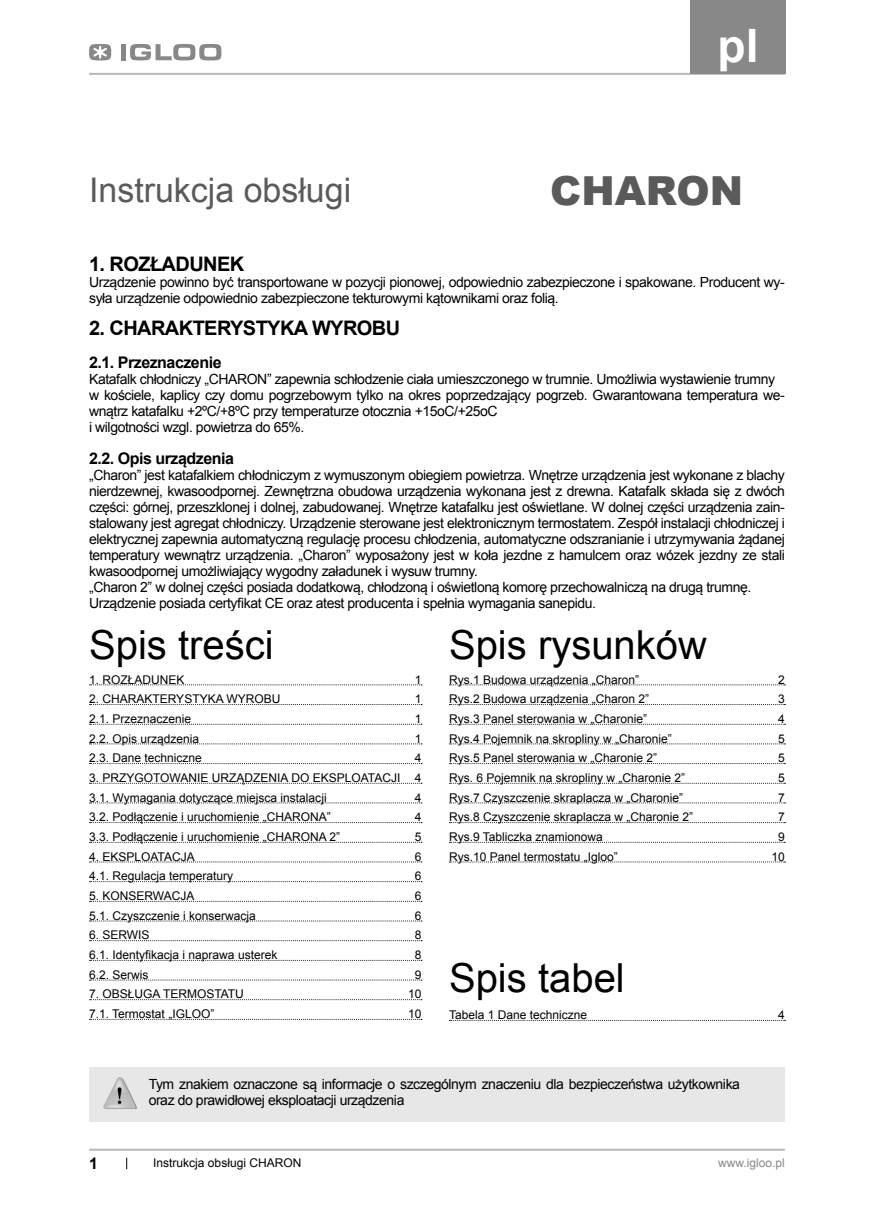
<style>
.page{position:relative;width:874px;height:1225px;background:#fff}
.page>*{position:absolute;margin:0;border:0;box-sizing:border-box;transform-origin:0 0}
.t1{font:700 46px "Arial";color:#fff}
.t2{font:40px "Arial";color:#000}
.t3{font:900 40px "Arial";color:#5a5a5a}
.t4{font:33.8px "Arial";color:#5a5a5a}
.t5{font:700 20px "Arial";letter-spacing:-.03em;color:#000}
.t6{font:700 16px "Arial";letter-spacing:-.03em;color:#000}
.t7{font:14px/16px "Arial";letter-spacing:-.03em;color:#000}
.t8{font:12px/19.6px "Arial";color:#000}
.t9{font:12px "Arial";color:#888}
</style>
<div class="page">
<hr style="left:89px;top:73px;width:695px;height:2px;background:#b8b8b8">
<hr style="left:89px;top:1148px;width:695px;height:2px;background:#b8b8b8">
<svg style="left:126px;top:1157px;width:1px;height:12px"></svg>
<svg style="left:89px;top:44px;width:22px;height:17px"></svg>
<div style="left:121px;top:44px;width:5px;height:16px;background:#888"></div>
<svg style="left:130px;top:44px;width:91px;height:17px"></svg>
<svg style="left:449px;top:684px;width:336px;height:1px"></svg>
<svg style="left:449px;top:704px;width:336px;height:1px"></svg>
<svg style="left:449px;top:724px;width:336px;height:1px"></svg>
<svg style="left:449px;top:743px;width:336px;height:1px"></svg>
<svg style="left:449px;top:763px;width:336px;height:1px"></svg>
<svg style="left:449px;top:783px;width:336px;height:1px"></svg>
<svg style="left:449px;top:802px;width:336px;height:1px"></svg>
<svg style="left:449px;top:822px;width:336px;height:1px"></svg>
<svg style="left:449px;top:842px;width:336px;height:1px"></svg>
<svg style="left:449px;top:861px;width:336px;height:1px"></svg>
<svg style="left:89px;top:684px;width:333px;height:1px"></svg>
<svg style="left:89px;top:704px;width:333px;height:1px"></svg>
<svg style="left:89px;top:724px;width:333px;height:1px"></svg>
<svg style="left:89px;top:743px;width:333px;height:1px"></svg>
<svg style="left:89px;top:763px;width:333px;height:1px"></svg>
<svg style="left:89px;top:783px;width:333px;height:1px"></svg>
<svg style="left:89px;top:802px;width:333px;height:1px"></svg>
<svg style="left:89px;top:822px;width:333px;height:1px"></svg>
<svg style="left:89px;top:842px;width:333px;height:1px"></svg>
<svg style="left:89px;top:861px;width:333px;height:1px"></svg>
<svg style="left:89px;top:881px;width:333px;height:1px"></svg>
<svg style="left:89px;top:901px;width:333px;height:1px"></svg>
<svg style="left:89px;top:920px;width:333px;height:1px"></svg>
<svg style="left:89px;top:940px;width:333px;height:1px"></svg>
<svg style="left:89px;top:960px;width:333px;height:1px"></svg>
<svg style="left:89px;top:979px;width:333px;height:1px"></svg>
<svg style="left:89px;top:999px;width:333px;height:1px"></svg>
<svg style="left:89px;top:1019px;width:333px;height:1px"></svg>
<svg style="left:449px;top:1020px;width:336px;height:1px"></svg>
<div style="left:89px;top:1067px;width:695px;height:54px;background:#e7e7e7"></div>
<img style="left:104px;top:1077px;width:32px;height:31px">
<div style="left:689px;top:0;width:95px;height:74px;background:#888"></div>
<h1 class="t1" style="left:717px;top:20px;width:42px">pl</h1>
<h3 class="t4" style="left:89px;top:171px;width:263px">Instrukcja obsługi</h3>
<h2 class="t3" style="left:550px;top:161px;width:194px">CHARON</h2>
<h3 class="t5" style="left:89px;top:253px;width:157px">1. ROZŁADUNEK</h3>
<p class="t7" style="left:89px;top:275px;width:696px">Urządzenie powinno być transportowane w pozycji pionowej, odpowiednio zabezpieczone i spakowane. Producent wy&shy;syła urządzenie odpowiednio zabezpieczone tekturowymi kątownikami oraz folią.</p>
<h3 class="t5" style="left:89px;top:317px;width:312px">2. CHARAKTERYSTYKA WYROBU</h3>
<p class="t6" style="left:89px;top:353px;width:134px">2.1. Przeznaczenie</p>
<p class="t7" style="left:89px;top:371px;width:697px">Katafalk chłodniczy „CHARON” zapewnia schłodzenie ciała umieszczonego w trumnie. Umożliwia wystawienie trumny w kościele, kaplicy czy domu pogrzebowym tylko na okres poprzedzający pogrzeb. Gwarantowana temperatura we&shy;wnątrz katafalku +2ºC/+8ºC przy temperaturze otocznia +15oC/+25oC<br>i wilgotności wzgl. powietrza do 65%.</p>
<p class="t6" style="left:89px;top:449px;width:146px">2.2. Opis urządzenia</p>
<p class="t7" style="left:89px;top:467px;width:697px">„Charon” jest katafalkiem chłodniczym z wymuszonym obiegiem powietrza. Wnętrze urządzenia jest wykonane z blachy nierdzewnej, kwasoodpornej. Zewnętrzna obudowa urządzenia wykonana jest z drewna. Katafalk składa się z dwóch części: górnej, przeszklonej i dolnej, zabudowanej. Wnętrze katafalku jest oświetlane. W dolnej części urządzenia zain&shy;stalowany jest agregat chłodniczy. Urządzenie sterowane jest elektronicznym termostatem. Zespół instalacji chłodniczej i elektrycznej zapewnia automatyczną regulację procesu chłodzenia, automatyczne odszranianie i utrzymywania żądanej temperatury wewnątrz urządzenia. „Charon” wyposażony jest w koła jezdne z hamulcem oraz wózek jezdny ze stali kwasoodpornej umożliwiający wygodny załadunek i wysuw trumny.<br>„Charon 2” w dolnej części posiada dodatkową, chłodzoną i oświetloną komorę przechowalniczą na drugą trumnę.<br>Urządzenie posiada certyfikat CE oraz atest producenta i spełnia wymagania sanepidu.</p>
<h2 class="t2" style="left:89px;top:623px;width:186px">Spis treści</h2>
<h2 class="t2" style="left:449px;top:623px;width:259px">Spis rysunków</h2>
<p class="t8" style="left:89px;top:669px;width:97px">1. ROZŁADUNEK</p>
<p class="t8" style="left:414px;top:669px;width:8px">1</p>
<p class="t8" style="left:89px;top:689px;width:193px">2. CHARAKTERYSTYKA WYROBU</p>
<p class="t8" style="left:414px;top:689px;width:8px">1</p>
<p class="t8" style="left:89px;top:709px;width:104px">2.1. Przeznaczenie</p>
<p class="t8" style="left:414px;top:709px;width:8px">1</p>
<p class="t8" style="left:89px;top:728px;width:112px">2.2. Opis urządzenia</p>
<p class="t8" style="left:414px;top:728px;width:8px">1</p>
<p class="t8" style="left:89px;top:748px;width:114px">2.3. Dane techniczne</p>
<p class="t8" style="left:414px;top:748px;width:8px">4</p>
<p class="t8" style="left:89px;top:768px;width:334px">3. PRZYGOTOWANIE URZĄDZENIA DO EKSPLOATACJI 4<br>3.1. Wymagania dotyczące miejsca instalacji</p>
<p class="t8" style="left:449px;top:669px;width:192px">Rys.1 Budowa urządzenia „Charon”</p>
<p class="t8" style="left:777px;top:669px;width:8px">2</p>
<p class="t8" style="left:449px;top:689px;width:202px">Rys.2 Budowa urządzenia „Charon 2”</p>
<p class="t8" style="left:777px;top:689px;width:8px">3</p>
<p class="t8" style="left:449px;top:709px;width:200px">Rys.3 Panel sterowania w „Charonie”</p>
<p class="t8" style="left:777px;top:709px;width:8px">4</p>
<p class="t8" style="left:449px;top:728px;width:224px">Rys.4 Pojemnik na skropliny w „Charonie”</p>
<p class="t8" style="left:777px;top:728px;width:8px">5</p>
<p class="t8" style="left:449px;top:748px;width:210px">Rys.5 Panel sterowania w „Charonie 2”</p>
<p class="t8" style="left:777px;top:748px;width:8px">5</p>
<p class="t8" style="left:449px;top:768px;width:238px">Rys. 6 Pojemnik na skropliny w „Charonie 2”</p>
<p class="t8" style="left:777px;top:768px;width:8px">5</p>
<p class="t8" style="left:449px;top:787px;width:236px">Rys.7 Czyszczenie skraplacza w „Charonie”</p>
<p class="t8" style="left:777px;top:787px;width:8px">7</p>
<p class="t8" style="left:449px;top:807px;width:246px">Rys.8 Czyszczenie skraplacza w „Charonie 2”</p>
<p class="t8" style="left:777px;top:807px;width:8px">7</p>
<p class="t8" style="left:449px;top:827px;width:155px">Rys.9 Tabliczka znamionowa</p>
<p class="t8" style="left:777px;top:827px;width:8px">9</p>
<p class="t8" style="left:449px;top:846px;width:170px">Rys.10 Panel termostatu „Igloo”</p>
<p class="t8" style="left:771px;top:846px;width:15px">10</p>
<p class="t8" style="left:414px;top:787px;width:8px">4</p>
<p class="t8" style="left:89px;top:807px;width:243px">3.2. Podłączenie i uruchomienie „CHARONA”</p>
<p class="t8" style="left:414px;top:807px;width:8px">4</p>
<p class="t8" style="left:89px;top:827px;width:252px">3.3. Podłączenie i uruchomienie „CHARONA 2”</p>
<p class="t8" style="left:414px;top:827px;width:8px">5</p>
<p class="t8" style="left:89px;top:846px;width:107px">4. EKSPLOATACJA</p>
<p class="t8" style="left:414px;top:846px;width:8px">6</p>
<p class="t8" style="left:89px;top:866px;width:146px">4.1. Regulacja temperatury</p>
<p class="t8" style="left:414px;top:866px;width:8px">6</p>
<p class="t8" style="left:89px;top:886px;width:107px">5. KONSERWACJA</p>
<p class="t8" style="left:414px;top:886px;width:8px">6</p>
<p class="t8" style="left:89px;top:905px;width:168px">5.1. Czyszczenie i konserwacja</p>
<p class="t8" style="left:414px;top:905px;width:8px">6</p>
<p class="t8" style="left:89px;top:925px;width:62px">6. SERWIS</p>
<p class="t8" style="left:414px;top:925px;width:8px">8</p>
<p class="t8" style="left:89px;top:945px;width:190px">6.1. Identyfikacja i naprawa usterek</p>
<p class="t8" style="left:414px;top:945px;width:8px">8</p>
<p class="t8" style="left:89px;top:964px;width:61px">6.2. Serwis</p>
<p class="t8" style="left:414px;top:964px;width:8px">9</p>
<p class="t8" style="left:89px;top:984px;width:156px">7. OBSŁUGA TERMOSTATU</p>
<p class="t8" style="left:408px;top:984px;width:15px">10</p>
<p class="t8" style="left:89px;top:1004px;width:127px">7.1. Termostat „IGLOO”</p>
<p class="t8" style="left:408px;top:1004px;width:15px">10</p>
<p class="t8" style="left:449px;top:1005px;width:140px">Tabela 1 Dane techniczne</p>
<p class="t8" style="left:777px;top:1005px;width:8px">4</p>
<h2 class="t2" style="left:449px;top:955px;width:177px">Spis tabel</h2>
<p class="t7" style="left:149px;top:1076px;width:592px">Tym znakiem oznaczone są informacje o szczególnym znaczeniu dla bezpieczeństwa użytkownika oraz do prawidłowej eksploatacji urządzenia</p>
<p class="t6" style="left:89px;top:1154px;width:10px">1</p>
<p class="t8" style="left:153px;top:1153px;width:150px">Instrukcja obsługi CHARON</p>
<p class="t9" style="left:717px;top:1156px;width:68px">www.igloo.pl</p>
</div>
